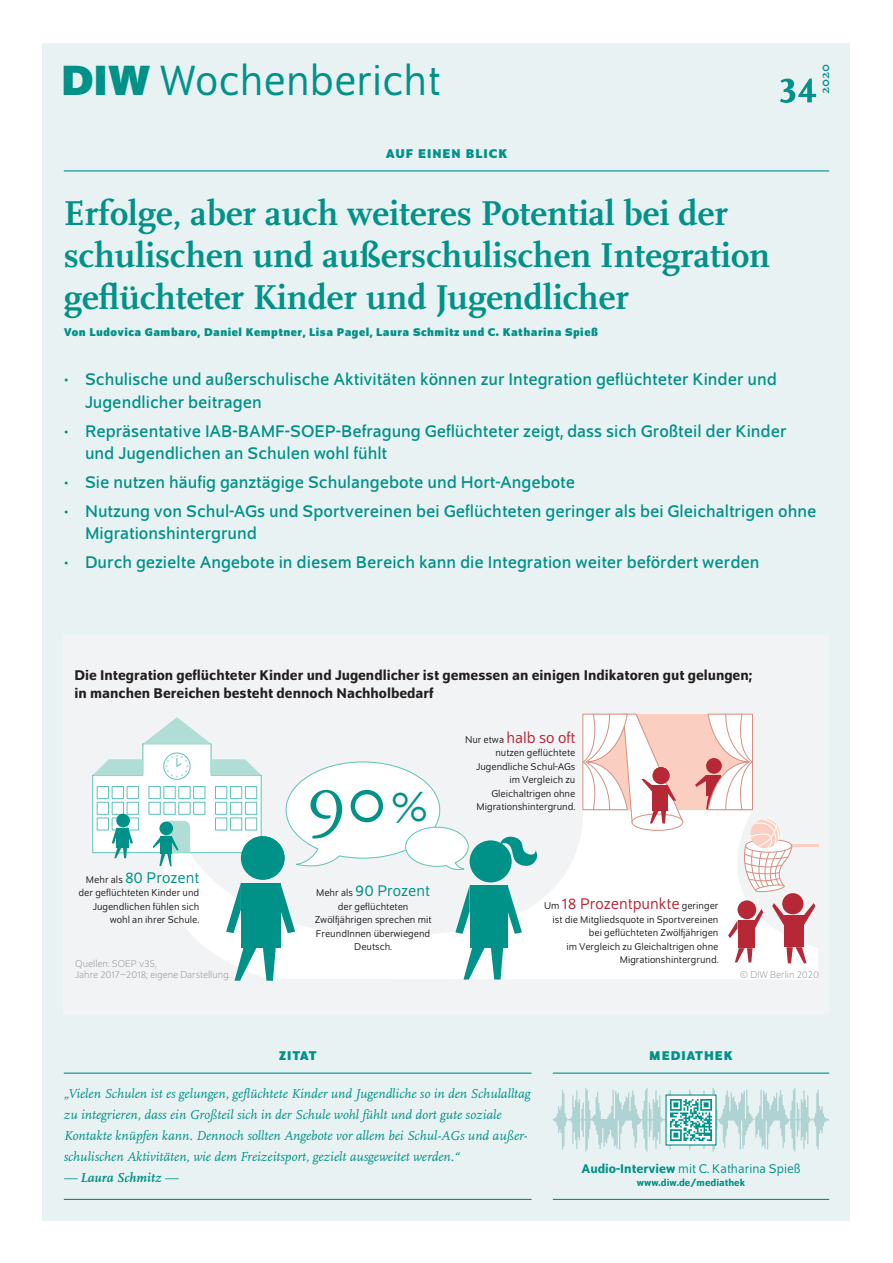
<style>
.page{position:relative;width:893px;height:1263px;background:#fff}
.page>*{position:absolute;margin:0;border:0;box-sizing:border-box;transform-origin:0 0}
.t1{font:66.6px "Scala Pro";color:#009188}
.t2{font:700 51px "Scala Pro";color:#009188}
.t3{font:45px "Schumpeter Blond";color:#009188}
.t4{font:700 36px/42px "Scala Pro";color:#009188}
.t5{font:18px/22.5px "Schumpeter";color:#009188}
.t6{font:16.5px "Schumpeter Blond";color:#b72837}
.t7{font:16.5px "Schumpeter Blond";color:#009188}
.t8{font:500 15px/18px "Schumpeter";color:#231f20}
.t9{font:italic 13.5px/21px "Scala Pro";color:#009188}
.t10{font:13.5px "Schumpeter Blond";color:#009188}
.t11{font:700 13.5px "Schumpeter";letter-spacing:.075em;color:#009188}
.t12{font:italic 700 13.5px "Scala Pro";color:#009188}
.t13{font:700 13.5px "Scala Pro";color:#009188}
.t14{font:700 12px "Schumpeter";letter-spacing:.04em;color:#009188}
.t15{font:10.5px/13.5px "Schumpeter Blond";color:#231f20;text-align:right}
.t16{font:300 10.5px/11.2px "Schumpeter";color:#939598}
.t17{font:500 10.5px "Schumpeter";color:#009188}
.s1{font-family:"Schumpeter";font-weight:700}
.s2{font-size:10.5px;color:#231f20}
.s3{font-size:42.45px}
.s4{font-weight:400}
.s5{font-family:"Schumpeter";font-weight:500}
</style>
<div class="page">
<div style="left:43px;top:43px;width:807px;height:1177px;background:#e9f2f2"></div>
<div style="left:64px;top:636px;width:765px;height:379px;background:#f2f3f4"></div>
<svg style="left:164px;top:811px;width:654px;height:168px;fill:#fff"></svg>
<svg style="left:241px;top:836px;width:44px;height:44px"></svg>
<div style="left:241px;top:883px;width:39px;height:64px;background:#009188"></div>
<svg style="left:234px;top:946px;width:23px;height:35px"></svg>
<svg style="left:263px;top:947px;width:13px;height:34px"></svg>
<svg style="left:280px;top:883px;width:15px;height:50px"></svg>
<svg style="left:226px;top:883px;width:15px;height:50px"></svg>
<svg style="left:500px;top:834px;width:39px;height:33px"></svg>
<div style="left:470px;top:840px;width:42px;height:42px;background:#009188;border-radius:50%"></div>
<div style="left:470px;top:885px;width:38px;height:62px;background:#009188"></div>
<svg style="left:463px;top:946px;width:22px;height:33px"></svg>
<svg style="left:491px;top:947px;width:12px;height:32px"></svg>
<svg style="left:508px;top:885px;width:14px;height:49px"></svg>
<svg style="left:455px;top:885px;width:15px;height:49px"></svg>
<div style="left:782px;top:893px;width:21px;height:21px;background:#b72837;border-radius:50%"></div>
<div style="left:784px;top:916px;width:19px;height:31px;background:#b72837"></div>
<svg style="left:786px;top:947px;width:20px;height:16px"></svg>
<svg style="left:772px;top:903px;width:12px;height:23px"></svg>
<svg style="left:803px;top:903px;width:12px;height:23px"></svg>
<div style="left:737px;top:900px;width:19px;height:19px;background:#b72837;border-radius:50%"></div>
<div style="left:737px;top:920px;width:17px;height:28px;background:#b72837"></div>
<svg style="left:735px;top:948px;width:17px;height:14px"></svg>
<svg style="left:728px;top:920px;width:9px;height:18px"></svg>
<svg style="left:754px;top:909px;width:9px;height:20px"></svg>
<div style="left:583px;top:714px;width:169px;height:96px;background:#fbcec2"></div>
<div style="left:632px;top:814px;width:51px;height:16px;background:#fff;border-radius:50%"></div>
<div style="left:632px;top:814px;width:51px;height:16px;border:1px solid #d58f81;border-radius:50%"></div>
<svg style="left:92px;top:717px;width:377px;height:159px"></svg>
<div style="left:159px;top:821px;width:14px;height:14px;background:#009188;border-radius:50%"></div>
<svg style="left:582px;top:714px;width:101px;height:109px"></svg>
<svg style="left:695px;top:714px;width:58px;height:96px"></svg>
<hr style="left:791px;top:844px;width:28px;height:3px;background:#fbcec2">
<svg style="left:740px;top:819px;width:52px;height:73px"></svg>
<hr style="left:64px;top:1072px;width:467px;height:2px;background:#009188">
<hr style="left:64px;top:1199px;width:467px;height:1px;background:#009188">
<hr style="left:64px;top:170px;width:765px;height:1px;background:#009188">
<hr style="left:553px;top:1072px;width:276px;height:2px;background:#009188">
<hr style="left:553px;top:1199px;width:276px;height:1px;background:#009188">
<svg style="left:553px;top:1088px;width:276px;height:63px"></svg>
<div style="left:666px;top:1095px;width:50px;height:50px;background:#fff"></div>
<img style="left:670px;top:1099px;width:42px;height:42px">
<h3 class="t3" style="left:61px;top:59px;width:381px"><span class="s1">DIW</span> Wochenbericht</h3>
<p class="t11" style="left:386px;top:146px;width:123px">AUF EINEN BLICK</p>
<p class="t13" style="left:815px;top:94px;width:32px;rotate:-90deg">2020</p>
<h2 class="t2" style="left:779px;top:48px;width:39px">34</h2>
<h3 class="t4" style="left:64px;top:190px;width:708px">Erfolge, aber auch weiteres Potential bei der schulischen und außerschulischen Integration geflüchteter Kinder und Jugendlicher</h3>
<p class="t14" style="left:64px;top:325px;width:536px">Von Ludovica Gambaro, Daniel Kemptner, Lisa Pagel, Laura Schmitz und C. Katharina Spieß</p>
<p class="t5" style="left:85px;top:369px;width:693px;text-indent:-21px">• Schulische und außerschulische Aktivitäten können zur Integration geflüchteter Kinder und<br>Jugendlicher beitragen</p>
<p class="t5" style="left:85px;top:420px;width:703px;text-indent:-21px">• Repräsentative IAB-BAMF-SOEP-Befragung Geflüchteter zeigt, dass sich Großteil der Kinder und Jugendlichen an Schulen wohl fühlt</p>
<p class="t5" style="left:64px;top:471px;width:513px">• Sie nutzen häufig ganztägige Schulangebote und Hort-Angebote</p>
<p class="t5" style="left:85px;top:500px;width:733px;text-indent:-21px">• Nutzung von Schul-AGs und Sportvereinen bei Geflüchteten geringer als bei Gleichaltrigen ohne<br>Migrationshintergrund</p>
<p class="t5" style="left:64px;top:552px;width:697px">• Durch gezielte Angebote in diesem Bereich kann die Integration weiter befördert werden</p>
<p class="t8" style="left:74px;top:666px;width:679px">Die Integration geflüchteter Kinder und Jugendlicher ist gemessen an einigen Indikatoren gut gelungen; in manchen Bereichen besteht dennoch Nachholbedarf</p>
<p class="t7" style="left:86px;top:869px;width:115px"><span class="s2">Mehr als</span> 80 Prozent</p>
<p class="t15" style="left:79px;top:886px;width:122px">der geflüchteten Kinder und<br>Jugendlichen fühlen sich wohl an ihrer Schule.</p>
<p class="t16" style="left:75px;top:958px;width:156px">Quellen: SOEP v35,<br>Jahre 2017–2018; eigene Darstellung.</p>
<h1 class="t1" style="left:306px;top:755px;width:123px">90 <span class="s3">%</span></h1>
<p class="t7" style="left:316px;top:883px;width:116px"><span class="s2">Mehr als</span> 90 Prozent</p>
<p class="t15" style="left:315px;top:900px;width:118px;text-align:center">der geflüchteten<br>Zwölfjährigen sprechen mit<br>FreundInnen überwiegend<br>Deutsch.</p>
<p class="t6" style="left:465px;top:729px;width:112px"><span class="s2">Nur etwa</span> halb so oft</p>
<p class="t15" style="left:476px;top:746px;width:101px">nutzen geflüchtete<br>Jugendliche Schul-AGs im Vergleich zu<br>Gleichaltrigen ohne<br>Migrationshintergrund.</p>
<p class="t6" style="left:544px;top:896px;width:176px"><span class="s2">Um</span> 18 Prozentpunkte <span class="s2">geringer</span></p>
<p class="t15" style="left:553px;top:913px;width:167px">ist die Mitgliedsquote in Sportvereinen bei geflüchteten Zwölfjährigen<br>im Vergleich zu Gleichaltrigen ohne Migrationshintergrund.</p>
<p class="t16" style="left:740px;top:970px;width:81px">© DIW Berlin 2020</p>
<p class="t11" style="left:279px;top:1048px;width:39px">ZITAT</p>
<p class="t9" style="left:64px;top:1083px;width:468px">„Vielen Schulen ist es gelungen, geflüchtete Kinder und Jugendliche so in den Schulalltag zu integrieren, dass ein Großteil sich in der Schule wohl fühlt und dort gute soziale Kontakte knüpfen kann. Dennoch sollten Angebote vor allem bei Schul-AGs und außer&shy;schulischen Aktivitäten, wie dem Freizeitsport, gezielt ausgeweitet werden.“</p>
<p class="t12" style="left:64px;top:1167px;width:116px"><span class="s4">—</span> Laura Schmitz <span class="s4">—</span></p>
<p class="t11" style="left:649px;top:1048px;width:85px">MEDIATHEK</p>
<p class="t10" style="left:581px;top:1162px;width:221px"><span class="s5">Audio-Interview</span> mit C. Katharina Spieß</p>
<p class="t17" style="left:637px;top:1177px;width:110px">www.diw.de/mediathek</p>
</div>
